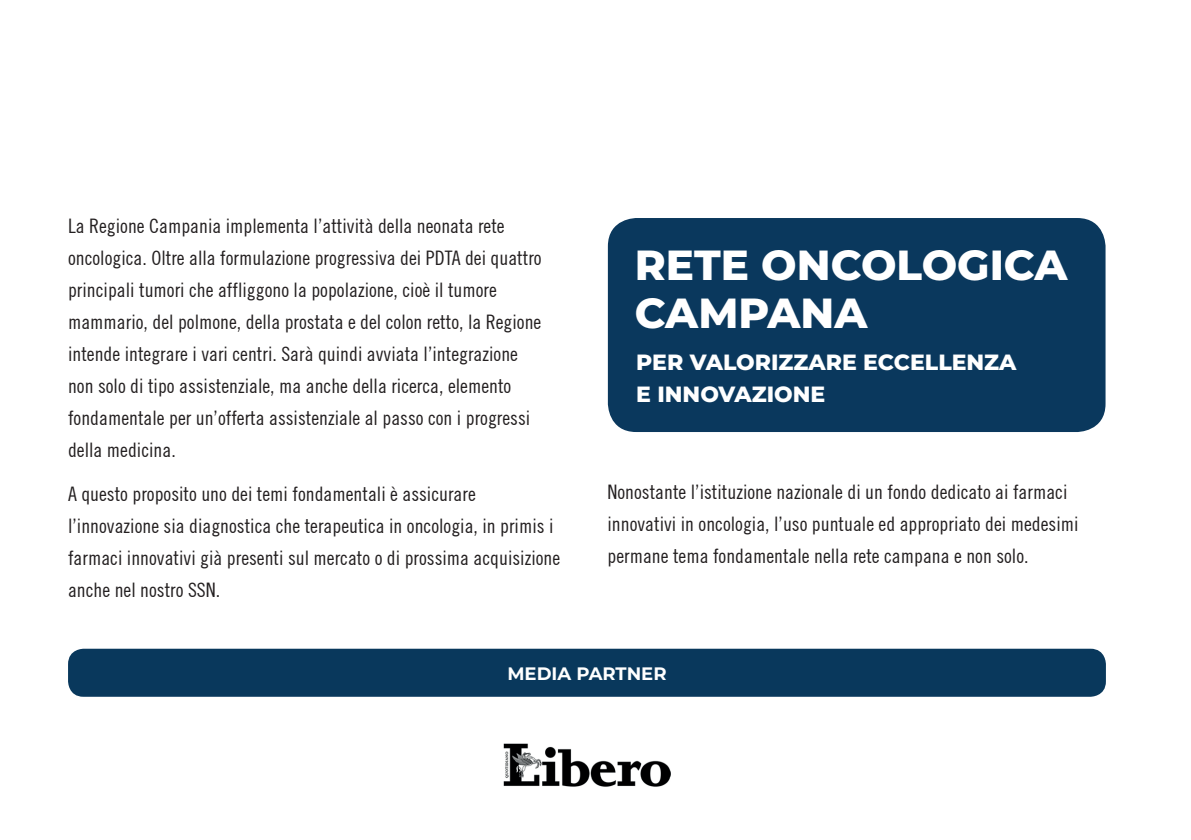
<style>
.page{position:relative;width:1191px;height:840px;background:#fff}
.page>*{position:absolute;margin:0;border:0;box-sizing:border-box;transform-origin:0 0}
.t1{font:800 42px/48px "Montserrat";color:#fff}
.t2{font:800 22px/32px "Montserrat";color:#fff}
.t3{font:condensed 20px/32px "Trade Gothic No.18";color:#231f20}
.t4{font:700 18px "Montserrat";color:#fff}
</style>
<div class="page">
<div style="left:68px;top:648px;width:1038px;height:48px;background:#09385c;border-radius:15px"></div>
<img style="left:503px;top:743px;width:167px;height:44px">
<div style="left:608px;top:218px;width:497px;height:214px;background:#0a385d;border-radius:28px"></div>
<p class="t3" style="left:68px;top:210px;width:475px">La Regione Campania implementa l’attività della neonata rete oncologica. Oltre alla formulazione progressiva dei PDTA dei quattro principali tumori che affliggono la popolazione, cioè il tumore mammario, del polmone, della prostata e del colon retto, la Regione intende integrare i vari centri. Sarà quindi avviata l’integrazione non solo di tipo assistenziale, ma anche della ricerca, elemento fondamentale per un’offerta assistenziale al passo con i progressi della medicina.</p>
<p class="t3" style="left:68px;top:477px;width:494px">A questo proposito uno dei temi fondamentali è assicurare l’innovazione sia diagnostica che terapeutica in oncologia, in primis i farmaci innovativi già presenti sul mercato o di prossima acquisizione anche nel nostro SSN.</p>
<p class="t3" style="left:607px;top:475px;width:472px">Nonostante l’istituzione nazionale di un fondo dedicato ai farmaci innovativi in oncologia, l’uso puntuale ed appropriato dei medesimi permane tema fondamentale nella rete campana e non solo.</p>
<h1 class="t1" style="left:635px;top:238px;width:434px">RETE ONCOLOGICA<br>CAMPANA</h1>
<p class="t2" style="left:636px;top:345px;width:382px">PER VALORIZZARE ECCELLENZA<br>E INNOVAZIONE</p>
<p class="t4" style="left:507px;top:660px;width:161px">MEDIA PARTNER</p>
</div>
